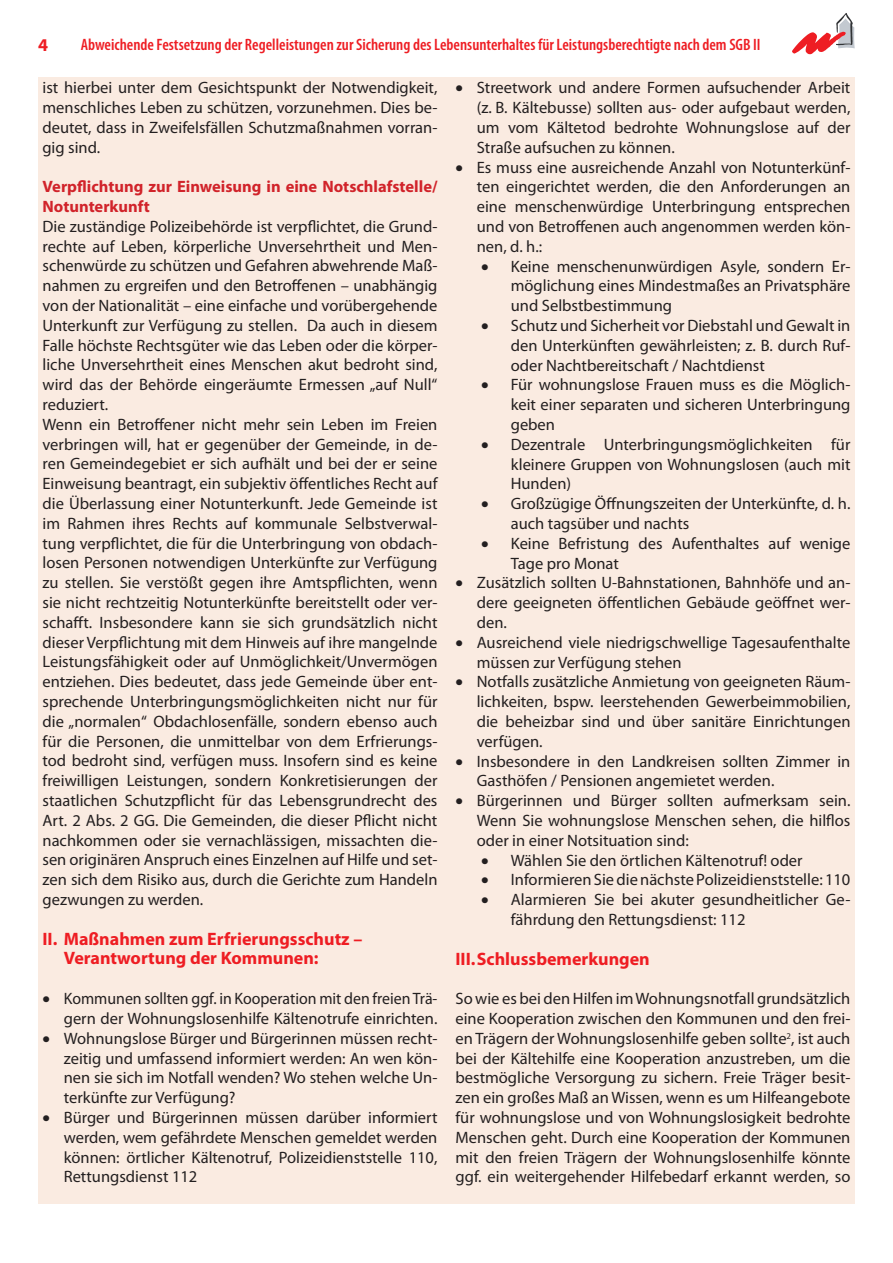
<style>
.page{position:relative;width:893px;height:1263px;background:#fff}
.page>*{position:absolute;margin:0;border:0;box-sizing:border-box;transform-origin:0 0}
.t1{font:700 18px/19.8px "Myriad Pro";color:#ee1d23}
.t2{font:16.5px/19.8px "Myriad Pro";color:#231f20;text-align:justify}
.t3{font:600 condensed 16.5px "Myriad Pro";color:#ee1d23}
.t4{font:16.5px/19.8px "Myriad Pro";color:#231f20;text-align:right;scale:.96 1}
.t5{font:700 16.5px/19.8px "Myriad Pro";color:#d1232a}
</style>
<div class="page">
<svg style="left:792px;top:13px;width:63px;height:41px"></svg>
<div style="left:38px;top:77px;width:817px;height:1126px;background:#faebe1"></div>
<p class="t1" style="left:38px;top:35px;width:11px">4</p>
<p class="t3" style="left:81px;top:35px;width:681px">Abweichende Festsetzung der Regelleistungen zur Sicherung des Lebensunterhaltes für Leistungsberechtigte nach dem SGB II</p>
<p class="t2" style="left:43px;top:78px;width:396px">ist hierbei unter dem Gesichtspunkt der Notwendigkeit, menschliches Leben zu schützen, vorzunehmen. Dies be&shy;deutet, dass in Zweifelsfällen Schutzmaßnahmen vorran&shy;gig sind.</p>
<p class="t5" style="left:43px;top:177px;width:396px">Verpflichtung zur Einweisung in eine Notschlafstelle/<br>Notunterkunft</p>
<p class="t2" style="left:43px;top:217px;width:396px;text-align:left">Die zuständige Polizeibehörde ist verpflichtet, die Grund&shy;rechte auf Leben, körperliche Unversehrtheit und Men&shy;schenwürde zu schützen und Gefahren abwehrende Maß&shy;nahmen zu ergreifen und den Betroffenen – unabhängig von der Nationalität – eine einfache und vorübergehende Unterkunft zur Verfügung zu stellen. Da auch in diesem Falle höchste Rechtsgüter wie das Leben oder die körper&shy;liche Unversehrtheit eines Menschen akut bedroht sind, wird das der Behörde eingeräumte Ermessen „auf Null“ reduziert.<br>Wenn ein Betroffener nicht mehr sein Leben im Freien verbringen will, hat er gegenüber der Gemeinde, in de&shy;ren Gemeindegebiet er sich aufhält und bei der er seine Einweisung beantragt, ein subjektiv öffentliches Recht auf die Überlassung einer Notunterkunft. Jede Gemeinde ist im Rahmen ihres Rechts auf kommunale Selbstverwal&shy;tung verpflichtet, die für die Unterbringung von obdach&shy;losen Personen notwendigen Unterkünfte zur Verfügung zu stellen. Sie verstößt gegen ihre Amtspflichten, wenn sie nicht rechtzeitig Notunterkünfte bereitstellt oder ver&shy;schafft. Insbesondere kann sie sich grundsätzlich nicht dieser Verpflichtung mit dem Hinweis auf ihre mangelnde Leistungsfähigkeit oder auf Unmöglichkeit/Unvermögen entziehen. Dies bedeutet, dass jede Gemeinde über ent&shy;sprechende Unterbringungsmöglichkeiten nicht nur für die „normalen“ Obdachlosenfälle, sondern ebenso auch für die Personen, die unmittelbar von dem Erfrierungs&shy;tod bedroht sind, verfügen muss. Insofern sind es keine freiwilligen Leistungen, sondern Konkretisierungen der staatlichen Schutzpflicht für das Lebensgrundrecht des Art. 2 Abs. 2 GG. Die Gemeinden, die dieser Pflicht nicht nachkommen oder sie vernachlässigen, missachten die&shy;sen originären Anspruch eines Einzelnen auf Hilfe und set&shy;zen sich dem Risiko aus, durch die Gerichte zum Handeln gezwungen zu werden.</p>
<p class="t1" style="left:64px;top:929px;width:300px;text-indent:-21px">II. Maßnahmen zum Erfrierungsschutz –<br>Verantwortung der Kommunen:</p>
<p class="t4" style="left:43px;top:989px;width:413px">• Kommunen sollten ggf. in Kooperation mit den freien Trä&shy;gern der Wohnungslosenhilfe Kältenotrufe einrichten.</p>
<p class="t2" style="left:64px;top:1028px;width:375px;text-indent:-21px">• Wohnungslose Bürger und Bürgerinnen müssen recht&shy;zeitig und umfassend informiert werden: An wen kön&shy;nen sie sich im Notfall wenden? Wo stehen welche Un&shy;terkünfte zur Verfügung?</p>
<p class="t2" style="left:64px;top:1108px;width:375px;text-indent:-21px">• Bürger und Bürgerinnen müssen darüber informiert werden, wem gefährdete Menschen gemeldet werden können: örtlicher Kältenotruf, Polizeidienststelle 110, Rettungsdienst 112</p>
<p class="t2" style="left:477px;top:78px;width:375px;text-indent:-21px">• Streetwork und andere Formen aufsuchender Arbeit (z. B. Kältebusse) sollten aus- oder aufgebaut werden, um vom Kältetod bedrohte Wohnungslose auf der Straße aufsuchen zu können.</p>
<p class="t2" style="left:477px;top:157px;width:375px;text-indent:-21px">• Es muss eine ausreichende Anzahl von Notunterkünf&shy;ten eingerichtet werden, die den Anforderungen an eine menschenwürdige Unterbringung entsprechen und von Betroffenen auch angenommen werden kön&shy;nen, d. h.:</p>
<p class="t2" style="left:511px;top:256px;width:341px;text-indent:-30px">• Keine menschenunwürdigen Asyle, sondern Er&shy;möglichung eines Mindestmaßes an Privatsphäre und Selbstbestimmung</p>
<p class="t2" style="left:511px;top:316px;width:341px;text-indent:-30px">• Schutz und Sicherheit vor Diebstahl und Gewalt in den Unterkünften gewährleisten; z. B. durch Ruf&shy;oder Nachtbereitschaft / Nachtdienst</p>
<p class="t2" style="left:511px;top:375px;width:341px;text-indent:-30px">• Für wohnungslose Frauen muss es die Möglich&shy;keit einer separaten und sicheren Unterbringung geben</p>
<p class="t2" style="left:511px;top:435px;width:341px;text-indent:-30px">• Dezentrale Unterbringungsmöglichkeiten für kleinere Gruppen von Wohnungslosen (auch mit Hunden)</p>
<p class="t2" style="left:511px;top:494px;width:341px;text-indent:-30px">• Großzügige Öffnungszeiten der Unterkünfte, d. h. auch tagsüber und nachts</p>
<p class="t2" style="left:511px;top:534px;width:341px;text-indent:-30px">• Keine Befristung des Aufenthaltes auf wenige<br>Tage pro Monat</p>
<p class="t2" style="left:477px;top:573px;width:375px;text-indent:-21px">• Zusätzlich sollten U-Bahnstationen, Bahnhöfe und an&shy;dere geeigneten öffentlichen Gebäude geöffnet wer&shy;den.</p>
<p class="t2" style="left:477px;top:633px;width:375px;text-indent:-21px">• Ausreichend viele niedrigschwellige Tagesaufenthalte müssen zur Verfügung stehen</p>
<p class="t2" style="left:477px;top:672px;width:375px;text-indent:-21px">• Notfalls zusätzliche Anmietung von geeigneten Räum&shy;lichkeiten, bspw. leerstehenden Gewerbeimmobilien, die beheizbar sind und über sanitäre Einrichtungen verfügen.</p>
<p class="t2" style="left:477px;top:751px;width:375px;text-indent:-21px">• Insbesondere in den Landkreisen sollten Zimmer in<br>Gasthöfen / Pensionen angemietet werden.</p>
<p class="t2" style="left:477px;top:791px;width:375px;text-indent:-21px">• Bürgerinnen und Bürger sollten aufmerksam sein.<br>Wenn Sie wohnungslose Menschen sehen, die hilflos oder in einer Notsituation sind:</p>
<p class="t2" style="left:481px;top:850px;width:323px">• Wählen Sie den örtlichen Kältenotruf! oder</p>
<p class="t2" style="left:481px;top:870px;width:371px">• Informieren Sie die nächste Polizeidienststelle: 110</p>
<p class="t2" style="left:511px;top:890px;width:341px;text-indent:-30px">• Alarmieren Sie bei akuter gesundheitlicher Ge&shy;fährdung den Rettungsdienst: 112</p>
<p class="t1" style="left:455px;top:949px;width:196px">III. Schlussbemerkungen</p>
<p class="t2" style="left:455px;top:989px;width:396px">So wie es bei den Hilfen im Wohnungsnotfall grundsätzlich eine Kooperation zwischen den Kommunen und den frei&shy;en Trägern der Wohnungslosenhilfe geben sollte<sup>2</sup>, ist auch bei der Kältehilfe eine Kooperation anzustreben, um die bestmögliche Versorgung zu sichern. Freie Träger besit&shy;zen ein großes Maß an Wissen, wenn es um Hilfeangebote für wohnungslose und von Wohnungslosigkeit bedrohte Menschen geht. Durch eine Kooperation der Kommunen mit den freien Trägern der Wohnungslosenhilfe könnte ggf. ein weitergehender Hilfebedarf erkannt werden, so</p>
</div>
